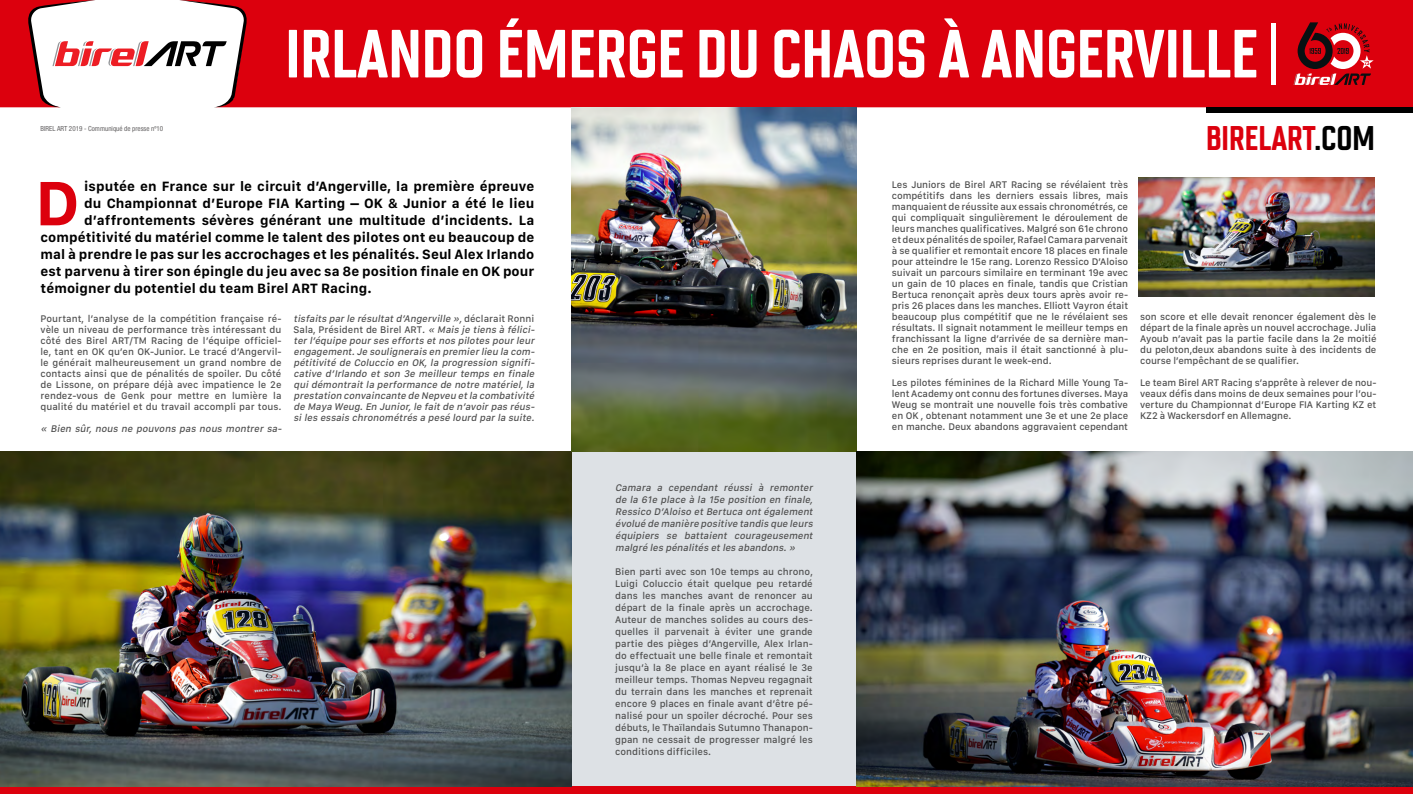
<style>
.page{position:relative;width:1413px;height:794px;background:#fff}
.page>*{position:absolute;margin:0;border:0;box-sizing:border-box;transform-origin:0 0}
.t1{font:700 68px "Chromoxome Pro";color:#fff}
.t2{font:700 65px "San Francisco Text";color:#dc000d}
.t3{font:700 34.2px "Chromoxome Pro";color:#dc000d}
.t4{font:700 14px "San Francisco Text";letter-spacing:.005em;color:#000}
.t5{font:500 10px/11px "San Francisco Text";color:#4e4e4e;text-align:justify}
.t6{font:italic 500 10px/11px "San Francisco Text";color:#4e4e4e}
.t7{font:condensed 7px "Helvetica Neue LT Pro";color:#646263}
.s1{color:#000}
.s2{font-style:italic}
.s3{font-style:normal}
</style>
<div class="page">
<div style="left:571px;top:451px;width:286px;height:335px;background:#dde1e5"></div>
<div style="left:0;top:786px;width:1413px;height:8px;background:#dc000d"></div>
<div style="left:249px;top:0;width:1164px;height:107px;background:#dc000d"></div>
<svg style="left:0;top:0;width:249px;height:107px"></svg>
<img style="left:0;top:451px;width:571px;height:335px">
<img style="left:571px;top:107px;width:286px;height:344px">
<img style="left:857px;top:451px;width:556px;height:335px">
<div style="left:1206px;top:107px;width:207px;height:6px;background:#000"></div>
<hr style="left:1271px;top:23px;width:4px;height:61px;background:#fff">
<svg style="left:1293px;top:22px;width:80px;height:63px;background:#b32b33"></svg>
<img style="left:1138px;top:178px;width:237px;height:119px">
<p class="t7" style="left:41px;top:125px;width:124px">BIREL ART 2019 - Communiqué de presse nº10</p>
<h1 class="t1" style="left:285px;top:14px;width:974px">IRLANDO ÉMERGE DU CHAOS À ANGERVILLE</h1>
<h3 class="t3" style="left:1206px;top:118px;width:170px">BIRELART<span class="s1">.COM</span></h3>
<h2 class="t2" style="left:35px;top:163px;width:46px">D</h2>
<h3 class="t4" style="left:84px;top:178px;width:452px">isputée en France sur le circuit d’Angerville, la première épreuve</h3>
<h3 class="t4" style="left:84px;top:195px;width:452px">du Championnat d’Europe FIA Karting – OK &amp; Junior a été le lieu</h3>
<h3 class="t4" style="left:84px;top:212px;width:452px">d’affrontements sévères générant une multitude d’incidents. La</h3>
<h3 class="t4" style="left:41px;top:229px;width:495px">compétitivité du matériel comme le talent des pilotes ont eu beaucoup de</h3>
<h3 class="t4" style="left:41px;top:246px;width:495px">mal à prendre le pas sur les accrochages et les pénalités. Seul Alex Irlando</h3>
<h3 class="t4" style="left:41px;top:263px;width:495px">est parvenu à tirer son épingle du jeu avec sa 8e position finale en OK pour</h3>
<h3 class="t4" style="left:41px;top:280px;width:333px">témoigner du potentiel du team Birel ART Racing.</h3>
<p class="t5" style="left:41px;top:314px;width:245px;text-align:left">Pourtant, l’analyse de la compétition française ré&shy;vèle un niveau de performance très intéressant du côté des Birel ART/TM Racing de l’équipe officiel&shy;le, tant en OK qu’en OK-Junior. Le tracé d’Angervil&shy;le générait malheureusement un grand nombre de contacts ainsi que de pénalités de spoiler. Du côté de Lissone, on prépare déjà avec impatience le 2e rendez-vous de Genk pour mettre en lumière la qualité du matériel et du travail accompli par tous<span class="s2">.</span></p>
<p class="t6" style="left:41px;top:424px;width:245px">« Bien sûr, nous ne pouvons pas nous montrer sa-</p>
<p class="t6" style="left:293px;top:314px;width:245px">tisfaits parle résultatd’Angerville »,<span class="s3">d é c l a r a i t R o n n i Sala, Président de Birel ART</span>.«Mais je tiens à félici&shy;terl’équipe pourses efforts etnos pilotes pourleur engagement.Je soulignerais en premierlieu la com&shy;pétitivité de Coluccio en OK, la progression signifi&shy;cative d’Irlando et son 3e meilleur temps en finale quidémontraitla performance de notre matériel,la prestation convaincante de Nepveu etla combativité de Maya Weug.En Junior,le faitde n’avoirpas réus&shy;siles essais chronométrés a pesé lourd parla suite.</p>
<p class="t6" style="left:615px;top:483px;width:202px;line-height:12px;text-align:justify">Camara a cependant réussi à remonter de la 61e place à la 15e position en finale, Ressico D’Aloiso etBertuca ontégalement évolué de manière positive tandis que leurs équipiers se battaient courageusement malgré les pénalités etles abandons. »</p>
<p class="t5" style="left:615px;top:567px;width:199px;line-height:12px">Bien parti avec son 10e temps au chrono, Luigi Coluccio était quelque peu retardé dans les manches avant de renoncer au départ de la finale après un accrochage.<br>Auteur de manches solides au cours des&shy;quelles il parvenait à éviter une grande partie des pièges d’Angerville, Alex Irlan&shy;do effectuait une belle finale et remontait jusqu’à la 8e place en ayant réalisé le 3e meilleur temps. Thomas Nepveu regagnait du terrain dans les manches et reprenait encore 9 places en finale avant d’être pé&shy;nalisé pour un spoiler décroché. Pour ses débuts, le Thaïlandais Sutumno Thanapon&shy;gpan ne cessait de progresser malgré les conditions difficiles.</p>
<p class="t5" style="left:892px;top:179px;width:238px">Les Juniors de Birel ART Racing se révélaient très compétitifs dans les derniers essais libres, mais manquaient de réussite aux essais chronométrés, ce qui compliquait singulièrement le déroulement de leurs manches qualificatives. Malgré son 61e chrono et deux pénalités de spoiler, Rafael Camara parvenait à se qualifier et remontait encore 18 places en finale pour atteindre le 15e rang. Lorenzo Ressico D’Aloiso suivait un parcours similaire en terminant 19e avec un gain de 10 places en finale, tandis que Cristian Bertuca renonçait après deux tours après avoir re&shy;pris 26 places dans les manches. Elliott Vayron était beaucoup plus compétitif que ne le révélaient ses résultats. Il signait notamment le meilleur temps en franchissant la ligne d’arrivée de sa dernière man&shy;che en 2e position, mais il était sanctionné à plu&shy;sieurs reprises durant le week-end.</p>
<p class="t5" style="left:892px;top:377px;width:238px">Les pilotes féminines de la Richard Mille Young Ta&shy;lent Academy ont connu des fortunes diverses. Maya Weug se montrait une nouvelle fois très combative en OK , obtenant notamment une 3e et une 2e place en manche. Deux abandons aggravaient cependant</p>
<p class="t5" style="left:1140px;top:311px;width:238px">son score et elle devait renoncer également dès le départ de la finale après un nouvel accrochage. Julia Ayoub n’avait pas la partie facile dans la 2e moitié du peloton,deux abandons suite à des incidents de course l’empêchant de se qualifier.</p>
<p class="t5" style="left:1140px;top:377px;width:238px">Le team Birel ART Racing s’apprête à relever de nou&shy;veaux défis dans moins de deux semaines pour l’ou&shy;verture du Championnat d’Europe FIA Karting KZ et KZ2 à Wackersdorf en Allemagne.</p>
</div>
